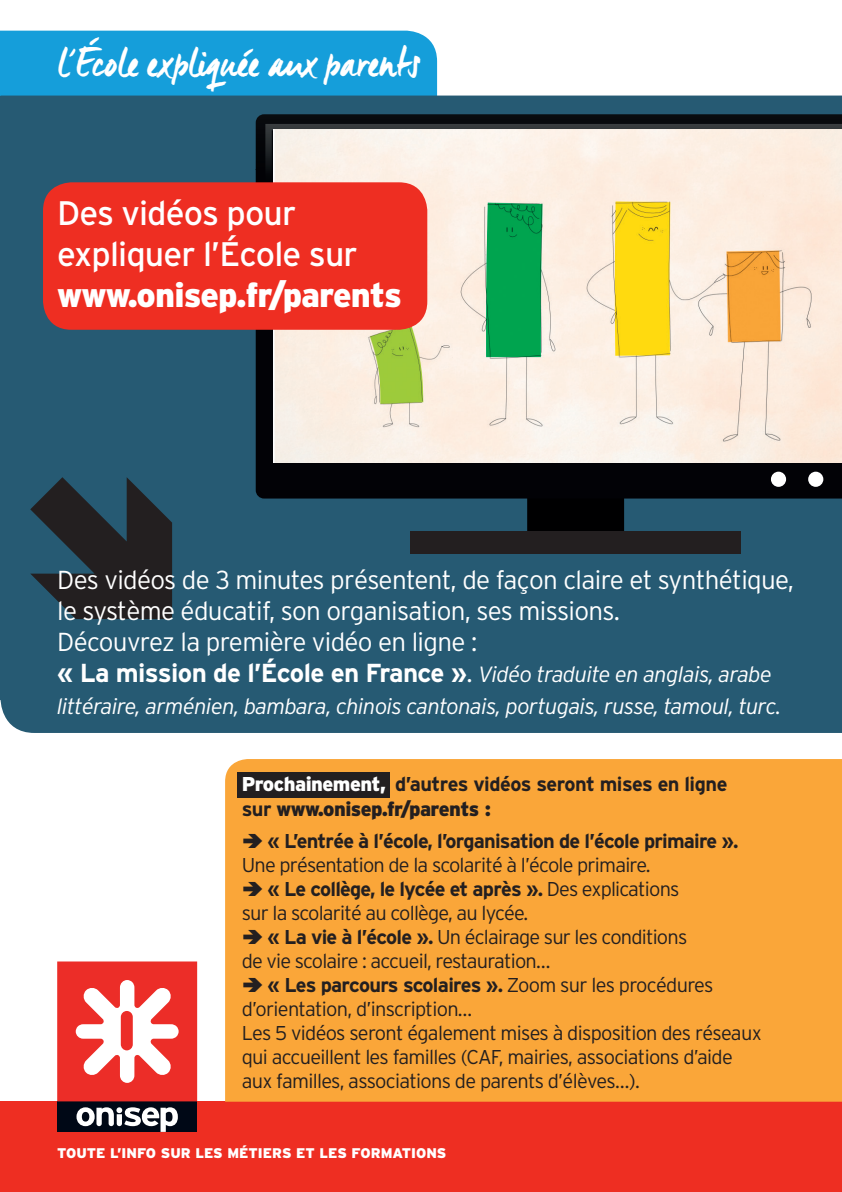
<style>
.page{position:relative;width:842px;height:1192px;background:#fff}
.page>*{position:absolute;margin:0;border:0;box-sizing:border-box;transform-origin:0 0}
.t1{font:41.6px "Manus";color:#fff}
.t2{font:34px/40.8px "Interstate";letter-spacing:-.025em;color:#fff}
.t3{font:900 34px "Interstate";letter-spacing:-.025em;color:#fff}
.t4{font:300 26px/31.2px "Interstate";letter-spacing:-.025em;color:#fff}
.t5{font:italic 300 22px "Interstate";letter-spacing:-.025em;color:#fff}
.t6{font:300 20px "Interstate";letter-spacing:-.04em;color:#231f20}
.t7{font:700 20px/24px "Interstate";letter-spacing:-.04em;color:#231f20}
.t8{font:900 14px "Interstate";color:#fff}
.s1{font-weight:700}
.s2{font-style:italic;font-size:22px}
.s3{font-weight:900;color:#fff}
.s4{font-weight:900}
.s5{font-weight:300}
</style>
<div class="page">
<div style="left:0;top:31px;width:437px;height:65px;background:#159eda"></div>
<div style="left:0;top:96px;width:842px;height:637px;background:#265a73"></div>
<svg style="left:30px;top:477px;width:142px;height:142px;background:#23323b"></svg>
<div style="left:0;top:1101px;width:842px;height:91px;background:#ee2e22"></div>
<div style="left:57px;top:1101px;width:140px;height:31px;background:#000816"></div>
<div style="left:57px;top:961px;width:140px;height:140px;background:#ec2d28"></div>
<svg style="left:76px;top:980px;width:103px;height:103px"></svg>
<svg style="left:76px;top:1107px;width:102px;height:25px"></svg>
<div style="left:527px;top:498px;width:97px;height:33px;background:#000001"></div>
<div style="left:410px;top:531px;width:330px;height:22px;background:#231f20"></div>
<svg style="left:256px;top:114px;width:586px;height:384px;background:#05070b"></svg>
<svg style="left:265px;top:124px;width:577px;height:365px;background:#111115"></svg>
<div style="left:808px;top:472px;width:15px;height:15px;background:#fff;border-radius:50%"></div>
<div style="left:771px;top:472px;width:15px;height:15px;background:#fff;border-radius:50%"></div>
<img style="left:273px;top:129px;width:569px;height:333px">
<div style="left:43px;top:182px;width:384px;height:148px;background:#ee2e22;border-radius:28px"></div>
<div style="left:225px;top:759px;width:617px;height:342px;background:#faa639"></div>
<div style="left:237px;top:772px;width:152px;height:25px;background:#231f20"></div>
<hr style="left:0;top:96px;width:3px;height:603px;background:#265a73">
<svg style="left:243px;top:833px;width:19px;height:14px"></svg>
<svg style="left:243px;top:881px;width:19px;height:14px"></svg>
<svg style="left:243px;top:929px;width:19px;height:14px"></svg>
<svg style="left:243px;top:977px;width:19px;height:14px"></svg>
<h1 class="t1" style="left:58px;top:38px;width:364px">l’École expliquée aux parents</h1>
<h2 class="t2" style="left:57px;top:192px;width:302px">Des vidéos pour expliquer l’École sur</h2>
<h2 class="t3" style="left:57px;top:274px;width:346px">www.onisep.fr/parents</h2>
<h3 class="t4" style="left:57px;top:564px;width:738px">Des vidéos de 3 minutes présentent, de façon claire et synthétique, le système éducatif, son organisation, ses missions.<br>Découvrez la première vidéo en ligne :<br><span class="s1">« La mission de l’École en France »</span>. <span class="s2">Vidéo traduite en anglais, arabe</span></h3>
<p class="t5" style="left:57px;top:692px;width:725px">littéraire, arménien, bambara, chinois cantonais, portugais, russe, tamoul, turc.</p>
<p class="t7" style="left:242px;top:772px;width:487px"><span class="s3">Prochainement,</span> d’autres vidéos seront mises en ligne sur <span class="s4">www.onisep.fr/parents :</span></p>
<p class="t7" style="left:267px;top:828px;width:473px">« L’entrée à l’école, l’organisation de l’école primaire ».</p>
<p class="t6" style="left:242px;top:852px;width:410px">Une présentation de la scolarité à l’école primaire.</p>
<p class="t7" style="left:267px;top:876px;width:413px">« Le collège, le lycée et après ». <span class="s5">Des explications</span></p>
<p class="t6" style="left:242px;top:900px;width:288px">sur la scolarité au collège, au lycée.</p>
<p class="t6" style="left:267px;top:924px;width:421px"><span class="s1">« La vie à l’école ».</span> Un éclairage sur les conditions</p>
<p class="t6" style="left:242px;top:948px;width:310px">de vie scolaire : accueil, restauration…</p>
<p class="t7" style="left:267px;top:972px;width:447px">« Les parcours scolaires ». <span class="s5">Zoom sur les procédures</span></p>
<p class="t6" style="left:242px;top:996px;width:232px">d’orientation, d’inscription…</p>
<p class="t6" style="left:242px;top:1020px;width:521px">Les 5 vidéos seront également mises à disposition des réseaux</p>
<p class="t6" style="left:242px;top:1044px;width:492px">qui accueillent les familles (CAF, mairies, associations d’aide</p>
<p class="t6" style="left:242px;top:1068px;width:399px">aux familles, associations de parents d’élèves…).</p>
<p class="t8" style="left:57px;top:1144px;width:391px">TOUTE L’INFO SUR LES MÉTIERS ET LES FORMATIONS</p>
</div>
